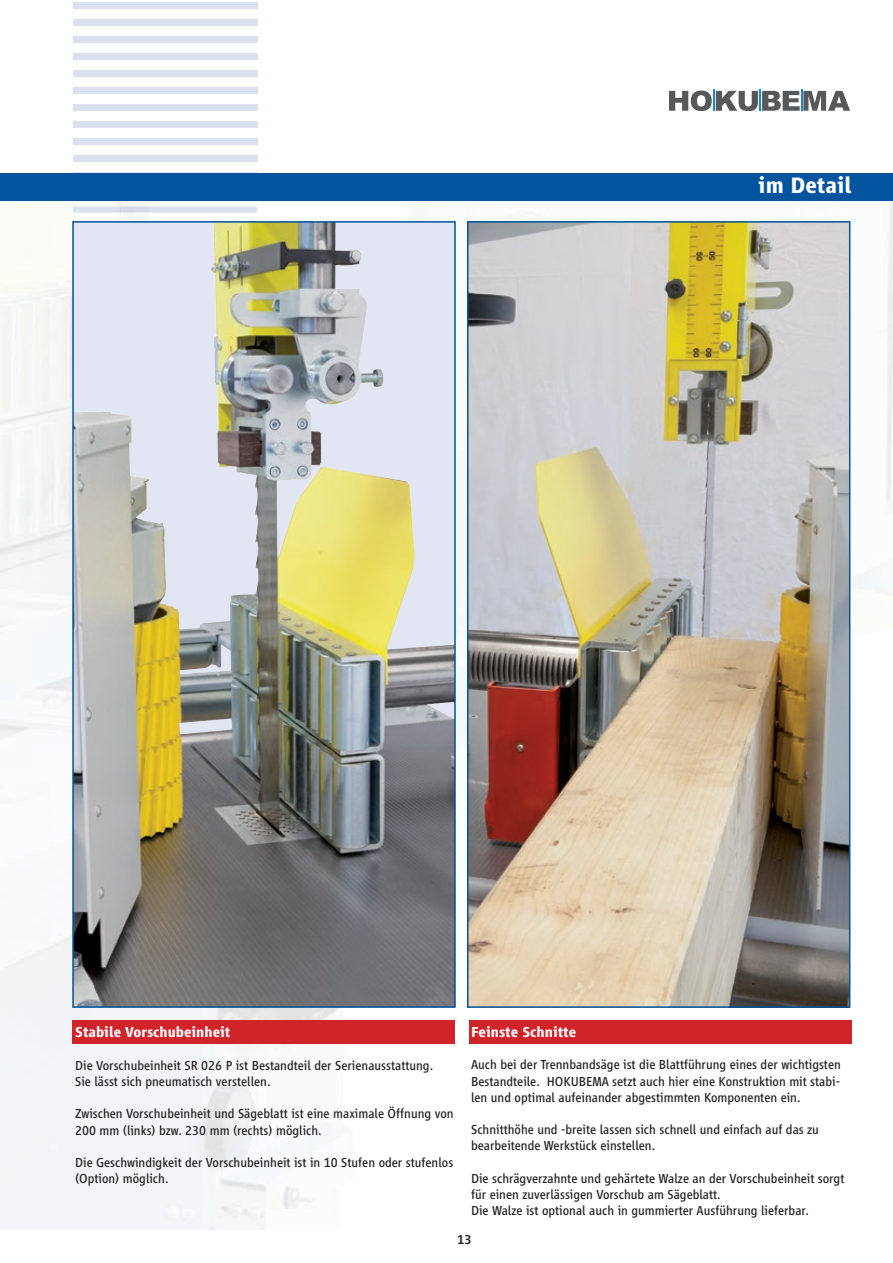
<style>
.page{position:relative;width:893px;height:1263px;background:#fff}
.page>*{position:absolute;margin:0;border:0;box-sizing:border-box;transform-origin:0 0}
.t1{font:700 23.25px "Vialog";color:#fff}
.t2{font:700 15px "Vialog";color:#fff}
.t3{font:13.5px/16.2px "Vialog";color:#231f20}
.t4{font:500 13.5px "Vialog";color:#231f20}
</style>
<div class="page">
<img style="left:115px;top:200px;width:308px;height:21px">
<svg style="left:669px;top:89px;width:181px;height:22px"></svg>
<div style="left:0;top:173px;width:893px;height:27px;background:#01549d"></div>
<div style="left:73px;top:2px;width:184px;height:6px;background:#dbe0ef"></div>
<div style="left:73px;top:19px;width:184px;height:6px;background:#dbe0ef"></div>
<div style="left:73px;top:36px;width:184px;height:6px;background:#dbe0ef"></div>
<div style="left:73px;top:53px;width:184px;height:6px;background:#dbe0ef"></div>
<div style="left:73px;top:70px;width:184px;height:6px;background:#dbe0ef"></div>
<div style="left:73px;top:87px;width:184px;height:6px;background:#dbe0ef"></div>
<div style="left:73px;top:104px;width:184px;height:6px;background:#dbe0ef"></div>
<div style="left:73px;top:121px;width:184px;height:6px;background:#dbe0ef"></div>
<div style="left:73px;top:139px;width:184px;height:6px;background:#dbe0ef"></div>
<div style="left:73px;top:156px;width:184px;height:6px;background:#dbe0ef"></div>
<svg style="left:149px;top:207px;width:108px;height:6px"></svg>
<img style="left:73px;top:207px;width:76px;height:6px">
<img style="left:467px;top:221px;width:383px;height:787px">
<div style="left:469px;top:1020px;width:383px;height:24px;background:#d1232a"></div>
<img style="left:72px;top:221px;width:384px;height:787px">
<div style="left:72px;top:1020px;width:383px;height:24px;background:#d1232a"></div>
<h1 class="t1" style="left:758px;top:173px;width:95px">im Detail</h1>
<p class="t2" style="left:75px;top:1024px;width:157px">Stabile Vorschubeinheit</p>
<p class="t3" style="left:75px;top:1057px;width:359px">Die Vorschubeinheit SR 026 P ist Bestandteil der Serienausstattung.<br>Sie lässt sich pneumatisch verstellen.</p>
<p class="t3" style="left:75px;top:1106px;width:380px">Zwischen Vorschubeinheit und Sägeblatt ist eine maximale Öffnung von<br>200 mm (links) bzw. 230 mm (rechts) möglich.</p>
<p class="t3" style="left:75px;top:1154px;width:380px">Die Geschwindigkeit der Vorschubeinheit ist in 10 Stufen oder stufenlos (Option) möglich.</p>
<p class="t2" style="left:471px;top:1024px;width:107px">Feinste Schnitte</p>
<p class="t3" style="left:471px;top:1057px;width:371px;text-align:justify">Auch bei der Trennbandsäge ist die Blattführung eines der wichtigsten Bestandteile. HOKUBEMA setzt auch hier eine Konstruktion mit stabi&shy;len und optimal aufeinander abgestimmten Komponenten ein.</p>
<p class="t3" style="left:471px;top:1121px;width:349px">Schnitthöhe und -breite lassen sich schnell und einfach auf das zu bearbeitende Werkstück einstellen.</p>
<p class="t3" style="left:471px;top:1170px;width:375px">Die schrägverzahnte und gehärtete Walze an der Vorschubeinheit sorgt für einen zuverlässigen Vorschub am Sägeblatt.<br>Die Walze ist optional auch in gummierter Ausführung lieferbar.</p>
<p class="t4" style="left:457px;top:1232px;width:16px">13</p>
</div>
